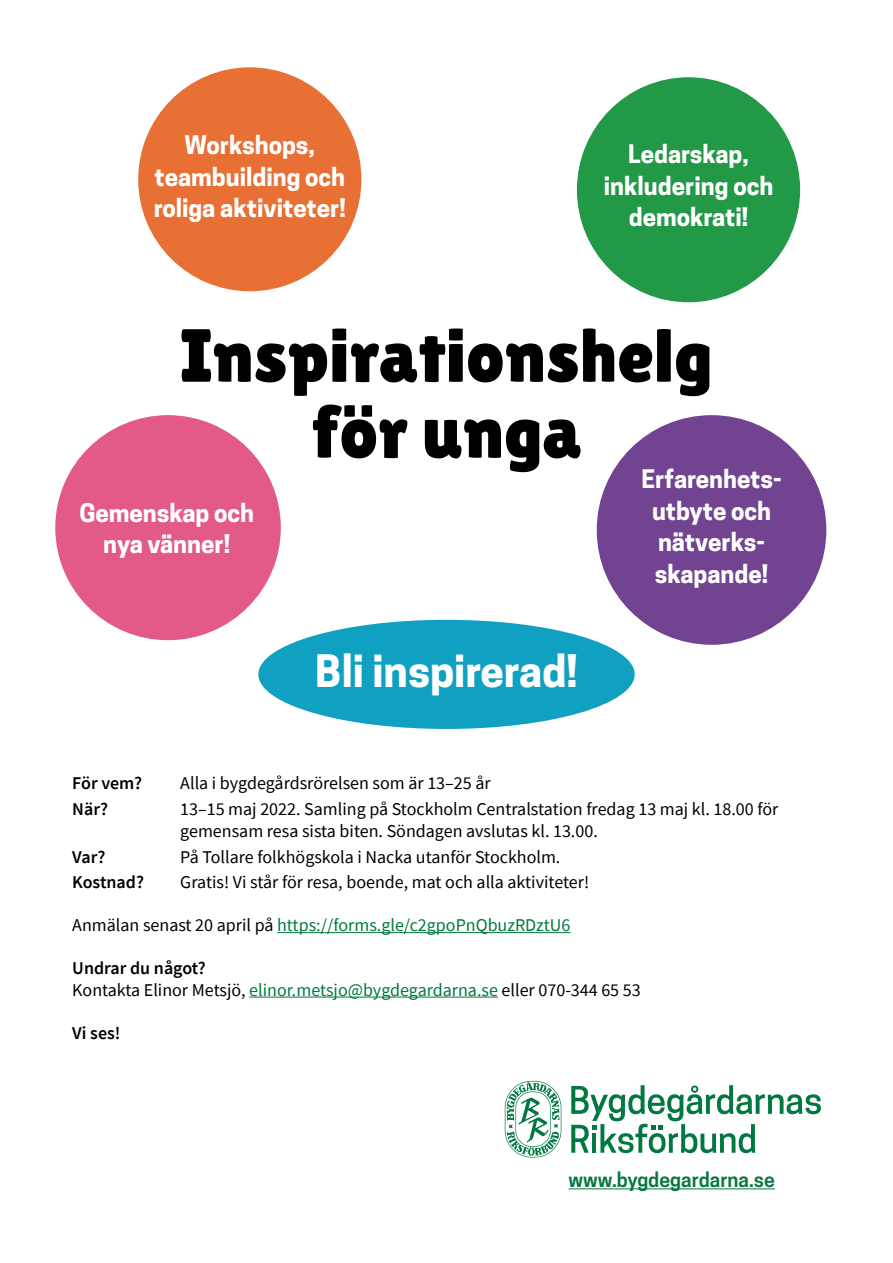
<style>
.page{position:relative;width:893px;height:1263px;background:#fff}
.page>*{position:absolute;margin:0;border:0;box-sizing:border-box;transform-origin:0 0}
.t1{font:75px/76.1px "Lilita One";color:#000;text-align:center}
.t2{font:700 42px "Cooper Hewitt";color:#fff}
.t3{font:700 24px/31.5px "Cooper Hewitt";color:#fff;text-align:center}
.t4{font:600 19.5px "Cooper Hewitt";color:#087742}
.t5{font:18px/21.6px "Source Sans Pro";color:#000}
.t6{font:18px "Source Sans Pro";color:#00783f}
.t7{font:600 18px "Source Sans Pro";color:#000}
.s1{color:#000}
.s2{font-weight:600}
.s3{color:#00783f}
</style>
<div class="page">
<hr style="left:277px;top:932px;width:293px;height:1px;background:#00783f">
<hr style="left:249px;top:997px;width:249px;height:1px;background:#00783f">
<hr style="left:569px;top:1188px;width:206px;height:1px;background:#087742">
<div style="left:138px;top:67px;width:223px;height:224px;background:#e87034;border-radius:50%"></div>
<div style="left:577px;top:77px;width:223px;height:225px;background:#229947;border-radius:50%"></div>
<div style="left:597px;top:415px;width:229px;height:230px;background:#714391;border-radius:50%"></div>
<div style="left:55px;top:415px;width:226px;height:225px;background:#e2598a;border-radius:50%"></div>
<div style="left:258px;top:620px;width:377px;height:109px;background:#10a0c1;border-radius:50%"></div>
<svg style="left:571px;top:1085px;width:250px;height:68px"></svg>
<svg style="left:505px;top:1081px;width:56px;height:76px"></svg>
<h3 class="t3" style="left:154px;top:130px;width:194px">Workshops, teambuilding och roliga aktiviteter!</h3>
<h3 class="t3" style="left:604px;top:138px;width:171px">Ledarskap, inkludering och demokrati!</h3>
<h1 class="t1" style="left:180px;top:317px;width:534px">Inspirationshelg för unga</h1>
<h3 class="t3" style="left:641px;top:464px;width:142px">Erfarenhets&shy;utbyte och nätverks&shy;skapande!</h3>
<h3 class="t3" style="left:79px;top:497px;width:176px">Gemenskap och nya vänner!</h3>
<h2 class="t2" style="left:315px;top:646px;width:264px">Bli inspirerad!</h2>
<p class="t7" style="left:72px;top:771px;width:71px">För vem?</p>
<p class="t5" style="left:180px;top:772px;width:312px">Alla i bygdegårdsrörelsen som är 13–25 år</p>
<p class="t7" style="left:72px;top:797px;width:37px">När?</p>
<p class="t5" style="left:180px;top:798px;width:600px">13–15 maj 2022. Samling på Stockholm Centralstation fredag 13 maj kl. 18.00 för gemensam resa sista biten. Söndagen avslutas kl. 13.00.</p>
<p class="t7" style="left:72px;top:845px;width:35px">Var?</p>
<p class="t5" style="left:180px;top:846px;width:382px">På Tollare folkhögskola i Nacka utanför Stockholm.</p>
<p class="t7" style="left:72px;top:870px;width:73px">Kostnad?</p>
<p class="t5" style="left:180px;top:871px;width:410px">Gratis! Vi står för resa, boende, mat och alla aktiviteter!</p>
<p class="t6" style="left:72px;top:914px;width:500px"><span class="s1">Anmälan senast 20 april på</span> https://forms.gle/c2gpoPnQbuzRDztU6</p>
<p class="t5" style="left:72px;top:957px;width:570px"><span class="s2">Undrar du något?<br></span>Kontakta Elinor Metsjö, <span class="s3">elinor.metsjo@bygdegardarna.se</span> eller 070-344 65 53</p>
<p class="t7" style="left:72px;top:1021px;width:50px">Vi ses!</p>
<p class="t4" style="left:569px;top:1168px;width:208px">www.bygdegardarna.se</p>
</div>
